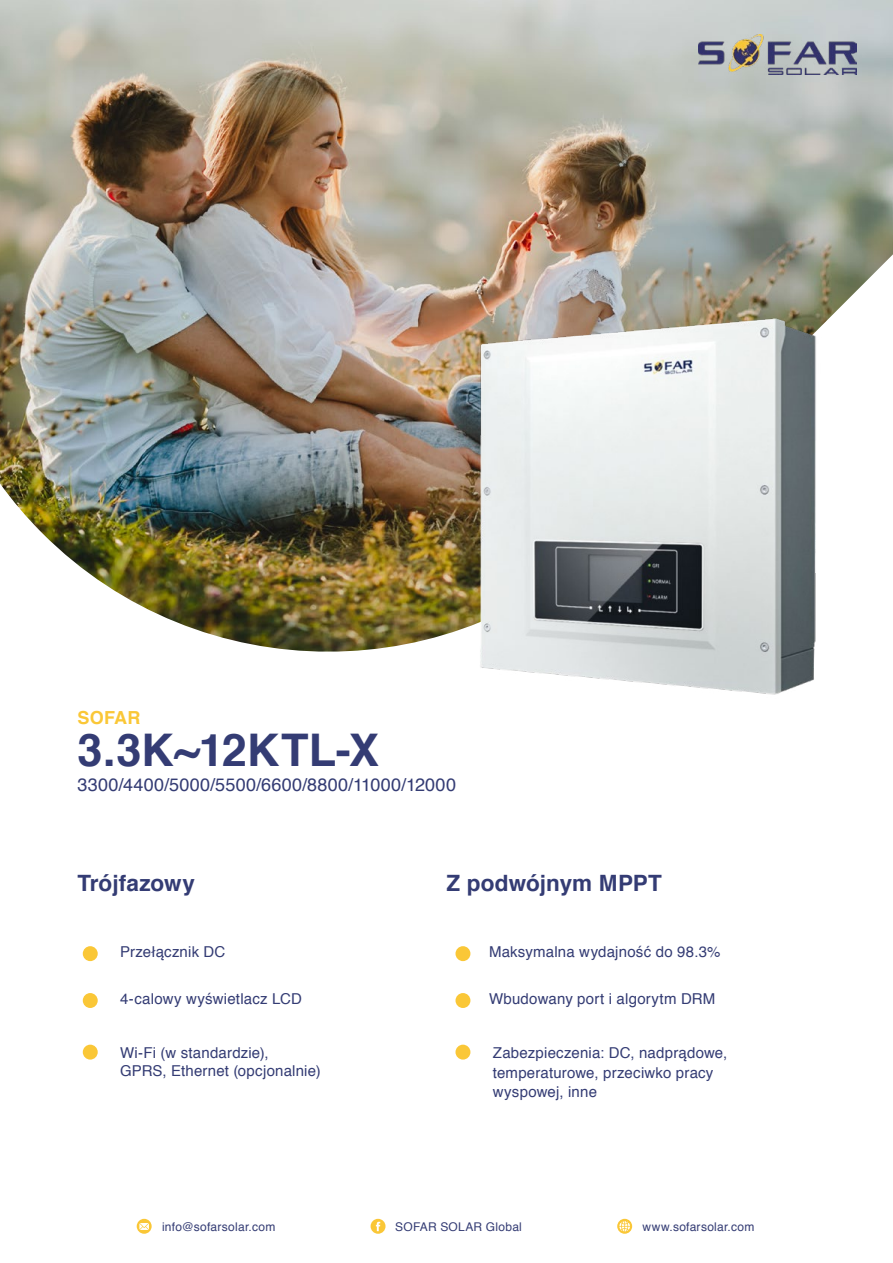
<style>
.page{position:relative;width:893px;height:1263px;background:#fff}
.page>*{position:absolute;margin:0;border:0;box-sizing:border-box;transform-origin:0 0}
.t1{font:700 45px "Helvetica";letter-spacing:.005em;color:#343c74}
.t2{font:700 22.5px "Helvetica";letter-spacing:.005em;color:#343c74}
.t3{font:18px "Helvetica";letter-spacing:.02em;color:#343c74}
.t4{font:700 18px "Helvetica";letter-spacing:.01em;color:#fac737}
.t5{font:15px/19.5px "Helvetica";letter-spacing:.015em;color:#343c74}
.t6{font:12px "Helvetica";letter-spacing:.02em;color:#343c74}
</style>
<div class="page">
<svg style="left:137px;top:1219px;width:15px;height:15px"></svg>
<svg style="left:371px;top:1219px;width:14px;height:15px"></svg>
<svg style="left:617px;top:1219px;width:15px;height:15px"></svg>
<div style="left:455px;top:946px;width:15px;height:15px;background:#fac737;border-radius:50%"></div>
<div style="left:83px;top:946px;width:15px;height:15px;background:#fac737;border-radius:50%"></div>
<div style="left:455px;top:993px;width:15px;height:15px;background:#fac737;border-radius:50%"></div>
<div style="left:83px;top:993px;width:15px;height:15px;background:#fac737;border-radius:50%"></div>
<div style="left:83px;top:1045px;width:15px;height:14px;background:#fac737;border-radius:50%"></div>
<div style="left:455px;top:1045px;width:15px;height:14px;background:#fac737;border-radius:50%"></div>
<img style="left:0;top:0;width:893px;height:652px">
<img style="left:425px;top:285px;width:437px;height:410px">
<img style="left:698px;top:34px;width:158px;height:40px">
<p class="t4" style="left:78px;top:703px;width:64px">SOFAR</p>
<h1 class="t1" style="left:78px;top:713px;width:303px">3.3K~12KTL-X</h1>
<p class="t3" style="left:78px;top:771px;width:380px">3300/4400/5000/5500/6600/8800/11000/12000</p>
<h2 class="t2" style="left:78px;top:865px;width:119px">Trójfazowy</h2>
<h2 class="t2" style="left:446px;top:865px;width:217px">Z podwójnym MPPT</h2>
<p class="t5" style="left:120px;top:943px;width:107px">Przełącznik DC</p>
<p class="t5" style="left:489px;top:943px;width:233px">Maksymalna wydajność do 98.3%</p>
<p class="t5" style="left:120px;top:990px;width:183px">4-calowy wyświetlacz LCD</p>
<p class="t5" style="left:489px;top:990px;width:228px">Wbudowany port i algorytm DRM</p>
<p class="t5" style="left:120px;top:1044px;width:202px;line-height:18px">Wi-Fi (w standardzie),<br>GPRS, Ethernet (opcjonalnie)</p>
<p class="t5" style="left:493px;top:1043px;width:236px">Zabezpieczenia: DC, nadprądowe, temperaturowe, przeciwko pracy wyspowej, inne</p>
<p class="t6" style="left:162px;top:1217px;width:115px">info@sofarsolar.com</p>
<p class="t6" style="left:395px;top:1217px;width:128px">SOFAR SOLAR Global</p>
<p class="t6" style="left:643px;top:1217px;width:113px">www.sofarsolar.com</p>
</div>
